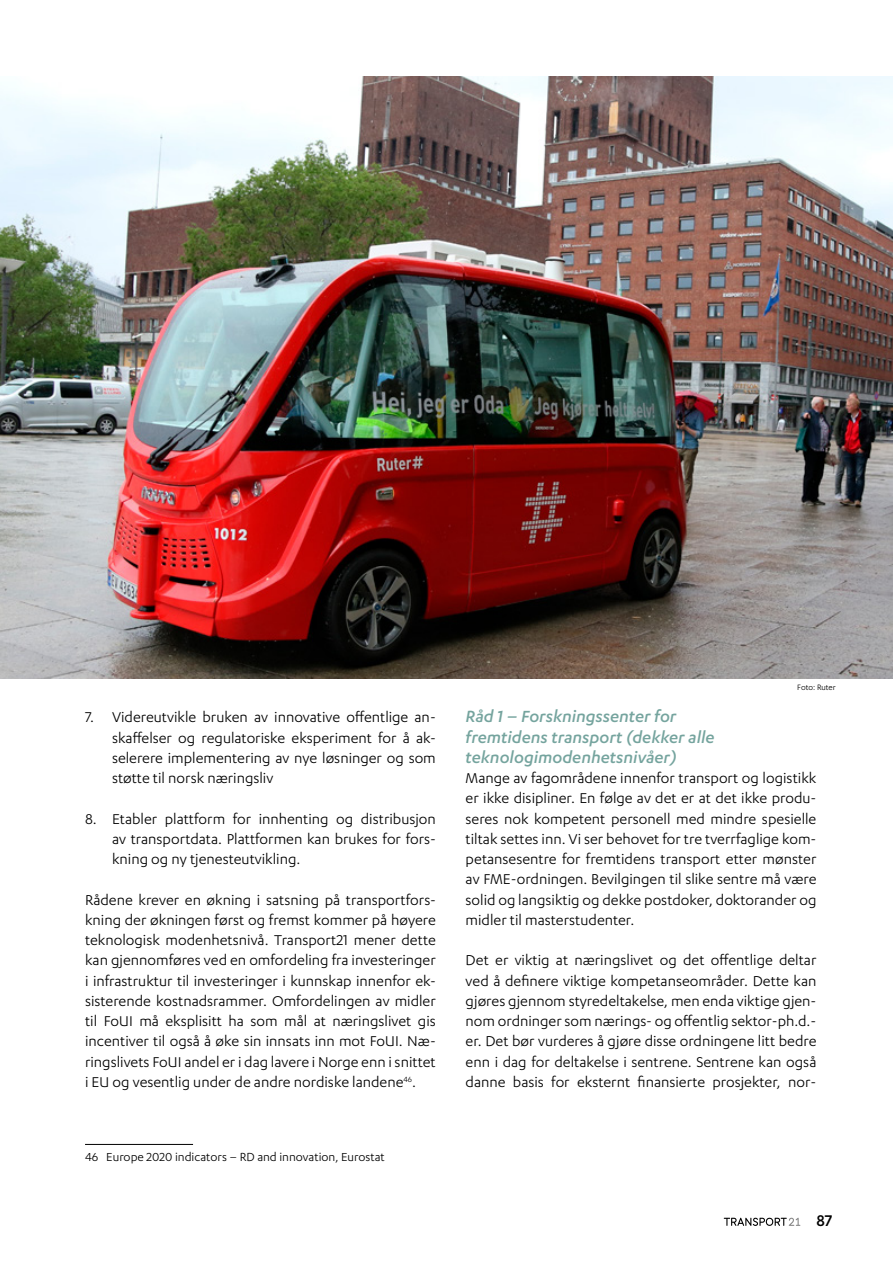
<style>
.page{position:relative;width:893px;height:1263px;background:#fff}
.page>*{position:absolute;margin:0;border:0;box-sizing:border-box;transform-origin:0 0}
.Heading_4{font:italic 500 18.75px/20.2px "Karbon";color:#75a49e}
.t1{font:500 18px "Karbon";color:#000}
.t2{font:16.5px/20.2px "Karbon";color:#000;text-align:justify}
.Footnote{font:13.5px "Karbon";color:#000}
.Kilde{font:9px "Karbon";color:#000}
</style>
<div class="page">
<hr style="left:85px;top:1144px;width:108px;height:1px;background:#000">
<img style="left:0;top:77px;width:893px;height:602px">
<svg style="left:724px;top:1218px;width:76px;height:8px"></svg>
<p class="t2" style="left:112px;top:707px;width:325px;text-indent:-27px">7. Videreutvikle bruken av innovative offentlige an&shy;skaffelser og regulatoriske eksperiment for å ak&shy;selerere implementering av nye løsninger og som støtte til norsk næringsliv</p>
<p class="t2" style="left:112px;top:808px;width:325px;text-indent:-27px">8. Etabler plattform for innhenting og distribusjon av transportdata. Plattformen kan brukes for fors&shy;kning og ny tjenesteutvikling.</p>
<p class="t2" style="left:85px;top:889px;width:352px">Rådene krever en økning i satsning på transportfors&shy;kning der økningen først og fremst kommer på høyere teknologisk modenhetsnivå. Transport21 mener dette kan gjennomføres ved en omfordeling fra investeringer i infrastruktur til investeringer i kunnskap innenfor ek&shy;sisterende kostnadsrammer. Omfordelingen av midler til FoUI må eksplisitt ha som mål at næringslivet gis incentiver til også å øke sin innsats inn mot FoUI. Næ&shy;ringslivets FoUI andel er i dag lavere i Norge enn i snittet i EU og vesentlig under de andre nordiske landene<sup>46</sup>.</p>
<p class="Footnote" style="left:85px;top:1149px;width:301px">46 Europe 2020 indicators – RD and innovation, Eurostat</p>
<p class="Kilde" style="left:797px;top:682px;width:40px">Foto: Ruter</p>
<p class="Heading_4" style="left:466px;top:706px;width:250px">Råd 1 – Forskningssenter for fremtidens transport (dekker alle teknologimodenhetsnivåer)</p>
<p class="t2" style="left:466px;top:767px;width:352px">Mange av fagområdene innenfor transport og logistikk er ikke disipliner. En følge av det er at det ikke produ&shy;seres nok kompetent personell med mindre spesielle tiltak settes inn. Vi ser behovet for tre tverrfaglige kom&shy;petansesentre for fremtidens transport etter mønster av FME-ordningen. Bevilgingen til slike sentre må være solid og langsiktig og dekke postdoker, doktorander og midler til masterstudenter.</p>
<p class="t2" style="left:466px;top:950px;width:352px">Det er viktig at næringslivet og det offentlige deltar ved å definere viktige kompetanseområder. Dette kan gjøres gjennom styredeltakelse, men enda viktige gjen&shy;nom ordninger som nærings- og offentlig sektor-ph.d.- er. Det bør vurderes å gjøre disse ordningene litt bedre enn i dag for deltakelse i sentrene. Sentrene kan også danne basis for eksternt finansierte prosjekter, nor-</p>
<p class="t1" style="left:816px;top:1210px;width:18px">87</p>
</div>
